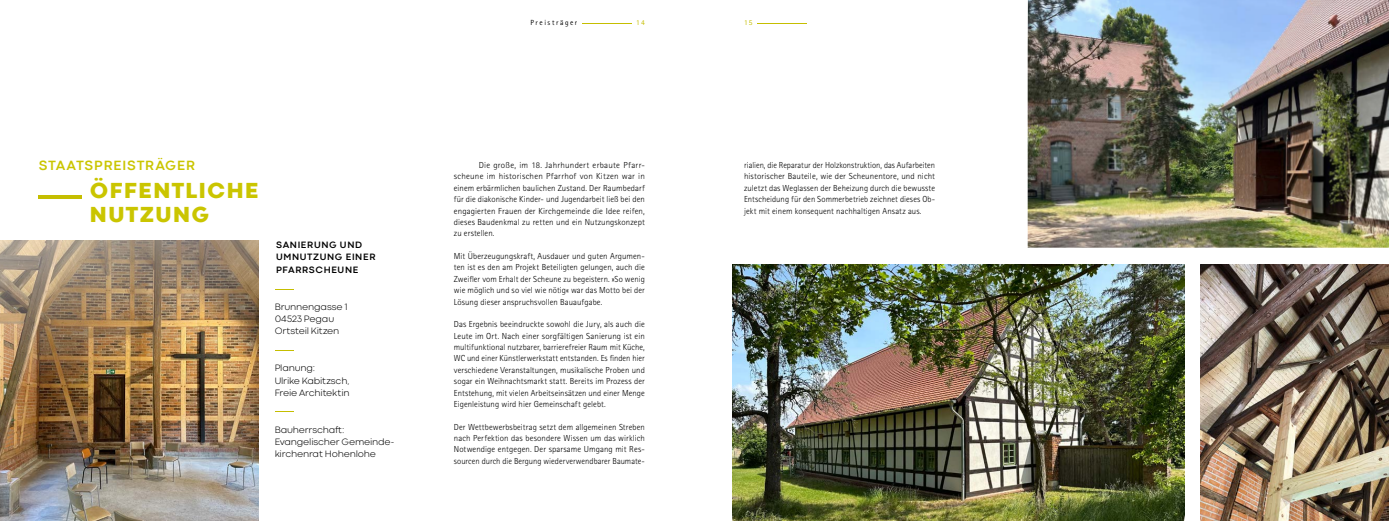
<style>
.page{position:relative;width:1389px;height:521px;background:#fff}
.page>*{position:absolute;margin:0;border:0;box-sizing:border-box;transform-origin:0 0}
.H2_preis{font:800 22.75px/23.6px "Codec Cold";letter-spacing:.055em;color:#cac500}
.H2_preis-2{font:700 14px "Codec Cold";letter-spacing:.05em;color:#cac500}
.t1{font:300 9.62px/12.2px "Codec Cold";letter-spacing:-.02em;color:#000}
.p_infos_fett{font:700 9.62px/12.2px "Codec Cold";letter-spacing:.065em;color:#000}
.A4_H_Texte_p_fließtext{font:300 8.75px/11.4px "Rotis Sans Serif Pro";letter-spacing:.005em;color:#000;text-align:justify}
.t2{font:7.44px "Rotis Sans Serif Pro";letter-spacing:.21em;color:#000}
.t3{font:7.44px "Rotis Sans Serif Pro";color:#c5be00}
</style>
<div class="page">
<img style="left:0;top:509px;width:259px;height:12px">
<img style="left:1028px;top:0;width:361px;height:248px">
<img style="left:1201px;top:264px;width:188px;height:257px">
<img style="left:733px;top:264px;width:451px;height:257px">
<img style="left:0;top:240px;width:259px;height:269px">
<hr style="left:582px;top:23px;width:49px;height:1px;background:#c5be00">
<hr style="left:758px;top:23px;width:49px;height:1px;background:#c5be00">
<hr style="left:39px;top:195px;width:43px;height:3px;background:#c5be00">
<svg style="left:275px;top:350px;width:18px;height:1px"></svg>
<svg style="left:275px;top:411px;width:18px;height:1px"></svg>
<h2 class="H2_preis-2" style="left:39px;top:157px;width:158px">STAATSPREISTRÄGER</h2>
<h2 class="H2_preis" style="left:90px;top:179px;width:170px">ÖFFENTLICHE<br>NUTZUNG</h2>
<p class="p_infos_fett" style="left:276px;top:239px;width:101px">SANIERUNG UND<br>UMNUTZUNG EINER<br>PFARRSCHEUNE</p>
<p class="t1" style="left:275px;top:301px;width:75px">Brunnengasse 1<br>04523 Pegau<br>Ortsteil Kitzen</p>
<p class="t1" style="left:275px;top:362px;width:76px">Planung:<br>Ulrike Kabitzsch,<br>Freie Architektin</p>
<p class="t1" style="left:275px;top:424px;width:71px">Bauherrschaft:</p>
<p class="t1" style="left:275px;top:436px;width:121px">Evangelischer Gemeinde&shy;kirchenrat Hohenlohe</p>
<p class="t2" style="left:530px;top:18px;width:48px">Preisträger</p>
<p class="t3" style="left:636px;top:18px;width:10px">14</p>
<p class="t3" style="left:744px;top:18px;width:10px">15</p>
<p class="A4_H_Texte_p_fließtext" style="left:454px;top:160px;width:192px;text-indent:25px">Die große, im 18. Jahrhundert erbaute Pfarr&shy;scheune im historischen Pfarrhof von Kitzen war in einem erbärmlichen baulichen Zustand. Der Raumbedarf für die diakonische Kinder- und Jugendarbeit ließ bei den engagierten Frauen der Kirchgemeinde die Idee reifen, dieses Baudenkmal zu retten und ein Nutzungskonzept zu erstellen.</p>
<p class="A4_H_Texte_p_fließtext" style="left:454px;top:251px;width:193px">Mit Überzeugungskraft, Ausdauer und guten Argumen&shy;ten ist es den am Projekt Beteiligten gelungen, auch die Zweifler vom Erhalt der Scheune zu begeistern. »So wenig wie möglich und so viel wie nötig« war das Motto bei der Lösung dieser anspruchsvollen Bauaufgabe.</p>
<p class="A4_H_Texte_p_fließtext" style="left:454px;top:319px;width:193px">Das Ergebnis beeindruckte sowohl die Jury, als auch die Leute im Ort. Nach einer sorgfältigen Sanierung ist ein multifunktional nutzbarer, barrierefreier Raum mit Küche, WC und einer Künstlerwerkstatt entstanden. Es finden hier verschiedene Veranstaltungen, musikalische Proben und sogar ein Weihnachtsmarkt statt. Bereits im Prozess der Entstehung, mit vielen Arbeitseinsätzen und einer Menge Eigenleistung wird hier Gemeinschaft gelebt.</p>
<p class="A4_H_Texte_p_fließtext" style="left:454px;top:421px;width:192px">Der Wettbewerbsbeitrag setzt dem allgemeinen Streben nach Perfektion das besondere Wissen um das wirklich Notwendige entgegen. Der sparsame Umgang mit Res&shy;sourcen durch die Bergung wiederverwendbarer Baumate-</p>
<p class="A4_H_Texte_p_fließtext" style="left:744px;top:160px;width:192px">rialien, die Reparatur der Holzkonstruktion, das Aufarbeiten historischer Bauteile, wie der Scheunentore, und nicht zuletzt das Weglassen der Beheizung durch die bewusste Entscheidung für den Sommerbetrieb zeichnet dieses Ob&shy;jekt mit einem konsequent nachhaltigen Ansatz aus.</p>
</div>
